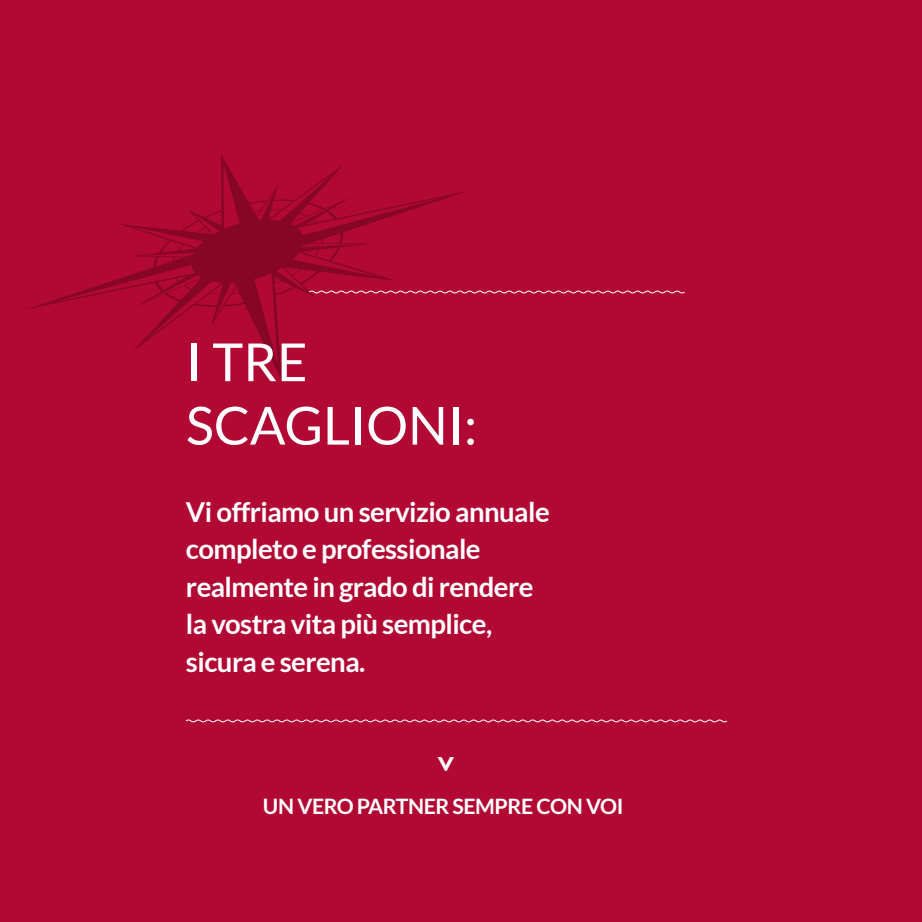
<style>
.page{position:relative;width:922px;height:922px;background:#fff}
.page>*{position:absolute;margin:0;border:0;box-sizing:border-box;transform-origin:0 0}
.t1{font:52.5px/63.2px "Lato";color:#fff}
.t2{font:700 35px "Lato";color:#fff}
.t3{font:700 27.5px/37.5px "Lato";letter-spacing:-.02em;color:#fff}
.t4{font:700 21.25px "Lato";letter-spacing:-.02em;color:#fff}
</style>
<div class="page">
<div style="left:0;top:0;width:921px;height:921px;background:#b10933"></div>
<svg style="left:28px;top:155px;width:438px;height:225px"></svg>
<svg style="left:185px;top:719px;width:542px;height:4px"></svg>
<svg style="left:308px;top:290px;width:377px;height:4px"></svg>
<h1 class="t1" style="left:186px;top:330px;width:292px">I TRE<br>SCAGLIONI:</h1>
<p class="t3" style="left:186px;top:492px;width:365px">Vi offriamo un servizio annuale completo e professionale realmente in grado di rendere la vostra vita più semplice, sicura e serena.</p>
<p class="t2" style="left:467px;top:752px;width:22px;rotate:90deg">&gt;</p>
<p class="t4" style="left:263px;top:793px;width:362px">UN VERO PARTNER SEMPRE CON VOI</p>
</div>
